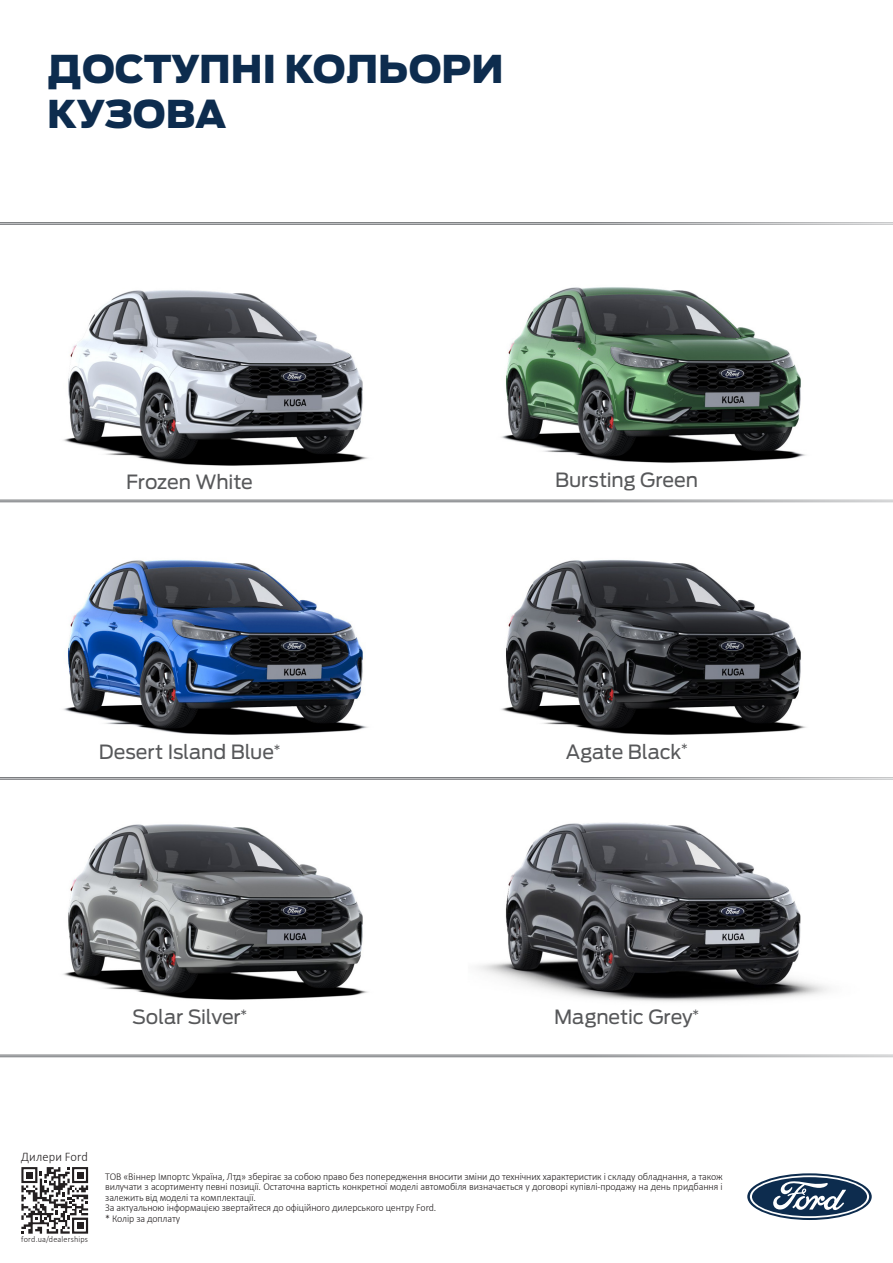
<style>
.page{position:relative;width:893px;height:1263px;background:#fff}
.page>*{position:absolute;margin:0;border:0;box-sizing:border-box;transform-origin:0 0}
.t1{font:900 38.1px/45.6px "Ford Antenna";color:#0d2c4e}
.t2{font:19.5px "Ford Antenna";letter-spacing:-.005em;color:#57585a}
.t3{font:300 13.05px "Calibri";letter-spacing:.01em;color:#231f20;scale:.95 1}
.t4{font:300 10.5px/10.5px "Calibri";letter-spacing:-.01em;color:#231f20;text-align:justify;scale:.95 1}
.t5{font:300 8.7px "Calibri";letter-spacing:.015em;color:#231f20;scale:.95 1}
</style>
<div class="page">
<img style="left:63px;top:560px;width:305px;height:175px">
<img style="left:21px;top:779px;width:412px;height:221px">
<img style="left:501px;top:560px;width:305px;height:175px">
<img style="left:501px;top:287px;width:305px;height:176px">
<img style="left:459px;top:779px;width:413px;height:223px">
<img style="left:63px;top:290px;width:305px;height:176px">
<svg style="left:0;top:500px;width:893px;height:2px;background:#a4a6a8"></svg>
<svg style="left:0;top:222px;width:893px;height:3px;background:#a1a3a5"></svg>
<svg style="left:0;top:777px;width:893px;height:2px;background:#a5a7a9"></svg>
<svg style="left:0;top:1055px;width:893px;height:2px;background:#a4a6a8"></svg>
<svg style="left:21px;top:1167px;width:67px;height:67px"></svg>
<div style="left:77px;top:1222px;width:6px;height:7px;background:#231f20"></div>
<div style="left:26px;top:1172px;width:7px;height:6px;background:#231f20"></div>
<svg style="left:747px;top:1173px;width:125px;height:47px"></svg>
<svg style="left:750px;top:1175px;width:119px;height:43px"></svg>
<p class="t1" style="left:47px;top:42px;width:458px">ДОСТУПНІ КОЛЬОРИ<br>КУЗОВА</p>
<p class="t2" style="left:126px;top:465px;width:128px">Frozen White</p>
<p class="t2" style="left:99px;top:735px;width:183px">Desert Island Blue<sup>*</sup></p>
<p class="t2" style="left:132px;top:1000px;width:117px">Solar Silver<sup>*</sup></p>
<p class="t3" style="left:21px;top:1149px;width:72px">Дилери Ford</p>
<p class="t2" style="left:555px;top:463px;width:144px">Bursting Green</p>
<p class="t2" style="left:566px;top:735px;width:124px">Agate Black<sup>*</sup></p>
<p class="t2" style="left:554px;top:1000px;width:146px">Magnetic Grey<sup>*</sup></p>
<p class="t5" style="left:21px;top:1233px;width:72px">ford.ua/dealerships</p>
<p class="t4" style="left:105px;top:1171px;width:652px">ТОВ «Віннер Імпортс Україна, Лтд» зберігає за собою право без попередження вносити зміни до технічних характеристик і складу обладнання, а також вилучати з асортименту певні позиції. Остаточна вартість конкретної моделі автомобіля визначається у договорі купівлі-продажу на день придбання і залежить від моделі та комплектації.</p>
<p class="t4" style="left:105px;top:1202px;width:350px">За актуальною інформацією звертайтеся до офіційного дилерського центру Ford.</p>
<p class="t4" style="left:105px;top:1213px;width:80px">* Колір за доплату</p>
</div>
